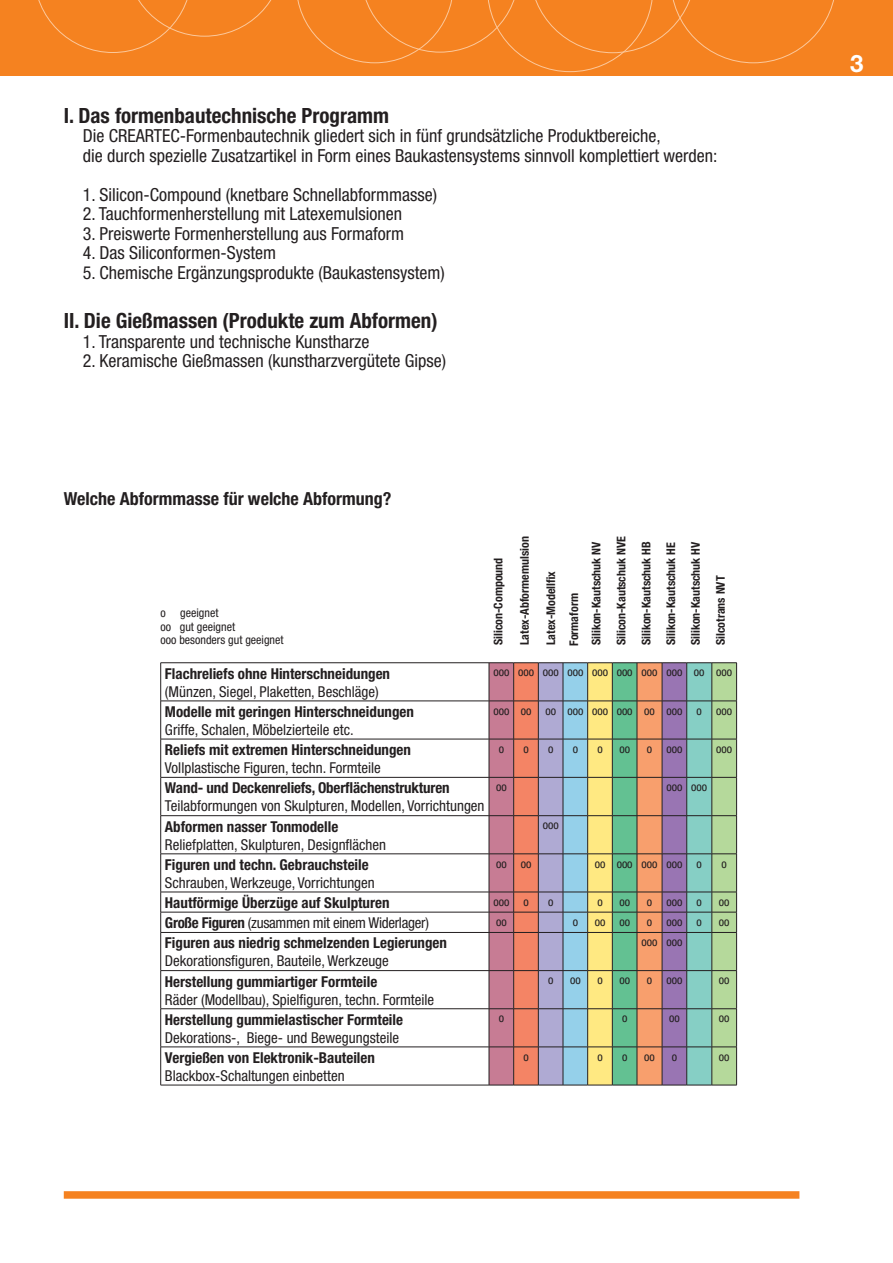
<style>
.page{position:relative;width:893px;height:1263px;background:#fff}
.page>*{position:absolute;margin:0;border:0;box-sizing:border-box;transform-origin:0 0}
.t1{font:700 24px "Helvetica Neue";color:#fff}
.t2{font:700 condensed 21px "Helvetica Neue";color:#231f20}
.t3{font:condensed 18px/19.5px "Helvetica Neue";color:#231f20}
.t4{font:700 condensed 18px "Helvetica Neue";color:#231f20}
.t5{font:700 condensed 15px "Helvetica Neue";color:#231f20}
.t6{font:condensed 15px "Helvetica Neue";color:#231f20}
.t7{font:condensed 15px "Helvetica Neue";letter-spacing:-.02em;color:#231f20}
.t8{font:condensed 12px/13.5px "Helvetica Neue";color:#231f20}
.t9{font:700 condensed 12px/24.8px "Helvetica Neue";color:#231f20}
.s1{font-weight:700}
</style>
<div class="page">
<div style="left:0;top:0;width:893px;height:76px;background:#f58220"></div>
<svg style="left:38px;top:0;width:234px;height:53px"></svg>
<svg style="left:297px;top:0;width:537px;height:72px"></svg>
<hr style="left:161px;top:662px;width:328px;height:1px;background:#231f20">
<hr style="left:160px;top:663px;width:1px;height:38px;background:#231f20">
<hr style="left:161px;top:701px;width:328px;height:1px;background:#231f20">
<hr style="left:160px;top:701px;width:1px;height:38px;background:#231f20">
<hr style="left:161px;top:739px;width:328px;height:1px;background:#231f20">
<hr style="left:160px;top:739px;width:1px;height:38px;background:#231f20">
<hr style="left:161px;top:777px;width:328px;height:1px;background:#231f20">
<hr style="left:160px;top:777px;width:1px;height:38px;background:#231f20">
<hr style="left:161px;top:815px;width:328px;height:1px;background:#231f20">
<hr style="left:160px;top:816px;width:1px;height:38px;background:#231f20">
<hr style="left:161px;top:853px;width:328px;height:1px;background:#231f20">
<hr style="left:160px;top:854px;width:1px;height:38px;background:#231f20">
<hr style="left:161px;top:892px;width:328px;height:1px;background:#231f20">
<hr style="left:161px;top:912px;width:328px;height:1px;background:#231f20">
<svg style="left:160px;top:892px;width:1px;height:40px"></svg>
<hr style="left:161px;top:932px;width:328px;height:1px;background:#231f20">
<hr style="left:160px;top:933px;width:1px;height:37px;background:#231f20">
<hr style="left:161px;top:970px;width:328px;height:1px;background:#231f20">
<hr style="left:160px;top:971px;width:1px;height:37px;background:#231f20">
<hr style="left:161px;top:1008px;width:328px;height:1px;background:#231f20">
<hr style="left:160px;top:1009px;width:1px;height:38px;background:#231f20">
<hr style="left:161px;top:1047px;width:328px;height:1px;background:#231f20">
<hr style="left:160px;top:1047px;width:1px;height:38px;background:#231f20">
<hr style="left:161px;top:1085px;width:328px;height:1px;background:#231f20">
<svg style="left:489px;top:662px;width:248px;height:424px;background:#ada698"></svg>
<div style="left:64px;top:1191px;width:735px;height:8px;background:#f58220"></div>
<p class="t2" style="left:64px;top:108px;width:327px">I. Das formenbautechnische Programm</p>
<p class="t3" style="left:83px;top:128px;width:636px">Die CREARTEC-Formenbautechnik gliedert sich in fünf grundsätzliche Produktbereiche,<br>die durch spezielle Zusatzartikel in Form eines Baukastensystems sinnvoll komplettiert werden:</p>
<p class="t3" style="left:83px;top:187px;width:356px">1. Silicon-Compound (knetbare Schnellabformmasse)</p>
<p class="t3" style="left:83px;top:206px;width:321px">2. Tauchformenherstellung mit Latexemulsionen</p>
<p class="t3" style="left:83px;top:226px;width:323px">3. Preiswerte Formenherstellung aus Formaform</p>
<p class="t3" style="left:83px;top:245px;width:195px">4. Das Siliconformen-System</p>
<p class="t3" style="left:83px;top:264px;width:363px">5. Chemische Ergänzungsprodukte (Baukastensystem)</p>
<p class="t2" style="left:64px;top:313px;width:375px">II. Die Gießmassen (Produkte zum Abformen)</p>
<p class="t3" style="left:83px;top:334px;width:288px">1. Transparente und technische Kunstharze</p>
<p class="t3" style="left:83px;top:353px;width:365px">2. Keramische Gießmassen (kunstharzvergütete Gipse)</p>
<p class="t4" style="left:64px;top:492px;width:329px">Welche Abformmasse für welche Abformung?</p>
<p class="t8" style="left:161px;top:607px;width:125px">o geeignet<br>oo gut geeignet<br>ooo besonders gut geeignet</p>
<p class="t9" style="left:486px;top:645px;width:110px;line-height:26.4px;rotate:-90deg">Silicon-Compound<br>Latex-Abformemulsion</p>
<p class="t9" style="left:564px;top:646px;width:106px;line-height:22px;rotate:-90deg">Formaform<br>Silikon-Kautschuk NV</p>
<p class="t9" style="left:610px;top:645px;width:111px;rotate:-90deg">Silicon-Kautschuk NVE<br>Silikon-Kautschuk HB<br>Silikon-Kautschuk HE<br>Silikon-Kautschuk HV</p>
<p class="t9" style="left:540px;top:645px;width:76px;rotate:-90deg">Latex-Modellfix</p>
<p class="t9" style="left:709px;top:645px;width:71px;rotate:-90deg">Silcotrans NVT</p>
<p class="t5" style="left:165px;top:668px;width:227px">Flachreliefs ohne Hinterschneidungen</p>
<p class="t6" style="left:165px;top:686px;width:215px">(Münzen, Siegel, Plaketten, Beschläge)</p>
<p class="t8" style="left:493px;top:667px;width:240px">ooo ooo ooo ooo ooo ooo ooo ooo oo ooo</p>
<p class="t5" style="left:165px;top:706px;width:250px">Modelle mit geringen Hinterschneidungen</p>
<p class="t6" style="left:165px;top:724px;width:190px">Griffe, Schalen, Möbelzierteile etc.</p>
<p class="t8" style="left:493px;top:705px;width:240px">ooo oo oo ooo ooo ooo oo ooo o ooo</p>
<p class="t5" style="left:165px;top:744px;width:248px">Reliefs mit extremen Hinterschneidungen</p>
<p class="t6" style="left:165px;top:762px;width:217px">Vollplastische Figuren, techn. Formteile</p>
<p class="t8" style="left:499px;top:743px;width:7px">o</p>
<p class="t8" style="left:523px;top:743px;width:7px">o</p>
<p class="t8" style="left:548px;top:743px;width:7px">o</p>
<p class="t8" style="left:573px;top:743px;width:7px">o</p>
<p class="t8" style="left:597px;top:743px;width:7px">o</p>
<p class="t8" style="left:619px;top:743px;width:12px">oo</p>
<p class="t8" style="left:647px;top:743px;width:37px">o ooo</p>
<p class="t8" style="left:716px;top:743px;width:17px">ooo</p>
<p class="t5" style="left:165px;top:782px;width:286px">Wand- und Deckenreliefs, Oberflächenstrukturen</p>
<p class="t6" style="left:165px;top:801px;width:321px">Teilabformungen von Skulpturen, Modellen, Vorrichtungen</p>
<p class="t8" style="left:496px;top:781px;width:12px">oo</p>
<p class="t8" style="left:666px;top:781px;width:42px">ooo ooo</p>
<p class="t5" style="left:165px;top:821px;width:175px">Abformen nasser Tonmodelle</p>
<p class="t6" style="left:165px;top:839px;width:223px">Reliefplatten, Skulpturen, Designflächen</p>
<p class="t8" style="left:543px;top:820px;width:17px">ooo</p>
<p class="t5" style="left:165px;top:859px;width:205px">Figuren und techn. Gebrauchsteile</p>
<p class="t6" style="left:165px;top:877px;width:211px">Schrauben, Werkzeuge, Vorrichtungen</p>
<p class="t8" style="left:496px;top:858px;width:37px">oo oo</p>
<p class="t8" style="left:595px;top:858px;width:109px">oo ooo ooo ooo o</p>
<p class="t8" style="left:721px;top:858px;width:7px">o</p>
<p class="t5" style="left:165px;top:897px;width:226px">Hautförmige Überzüge auf Skulpturen</p>
<p class="t8" style="left:493px;top:896px;width:37px">ooo o</p>
<p class="t8" style="left:548px;top:896px;width:7px">o</p>
<p class="t8" style="left:597px;top:896px;width:7px">o</p>
<p class="t8" style="left:619px;top:896px;width:12px">oo</p>
<p class="t8" style="left:647px;top:896px;width:57px">o ooo o</p>
<p class="t8" style="left:719px;top:896px;width:12px">oo</p>
<p class="t7" style="left:165px;top:917px;width:266px"><span class="s1">Große Figuren</span> (zusammen mit einem Widerlager)</p>
<p class="t8" style="left:496px;top:916px;width:12px">oo</p>
<p class="t8" style="left:573px;top:916px;width:7px">o</p>
<p class="t8" style="left:595px;top:916px;width:37px">oo oo</p>
<p class="t8" style="left:647px;top:916px;width:57px">o ooo o</p>
<p class="t8" style="left:719px;top:916px;width:12px">oo</p>
<p class="t5" style="left:165px;top:937px;width:284px">Figuren aus niedrig schmelzenden Legierungen</p>
<p class="t6" style="left:165px;top:955px;width:225px">Dekorationsfiguren, Bauteile, Werkzeuge</p>
<p class="t8" style="left:641px;top:936px;width:42px">ooo ooo</p>
<p class="t5" style="left:165px;top:976px;width:214px">Herstellung gummiartiger Formteile</p>
<p class="t6" style="left:165px;top:994px;width:271px">Räder (Modellbau), Spielfiguren, techn. Formteile</p>
<p class="t8" style="left:548px;top:974px;width:7px">o</p>
<p class="t8" style="left:570px;top:974px;width:12px">oo</p>
<p class="t8" style="left:597px;top:974px;width:7px">o</p>
<p class="t8" style="left:619px;top:974px;width:12px">oo</p>
<p class="t8" style="left:647px;top:974px;width:37px">o ooo</p>
<p class="t8" style="left:719px;top:974px;width:12px">oo</p>
<p class="t5" style="left:165px;top:1014px;width:240px">Herstellung gummielastischer Formteile</p>
<p class="t6" style="left:165px;top:1032px;width:236px">Dekorations-, Biege- und Bewegungsteile</p>
<p class="t8" style="left:499px;top:1013px;width:7px">o</p>
<p class="t8" style="left:622px;top:1013px;width:7px">o</p>
<p class="t8" style="left:669px;top:1013px;width:12px">oo</p>
<p class="t8" style="left:719px;top:1013px;width:12px">oo</p>
<p class="t5" style="left:165px;top:1052px;width:212px">Vergießen von Elektronik-Bauteilen</p>
<p class="t6" style="left:165px;top:1070px;width:181px">Blackbox-Schaltungen einbetten</p>
<p class="t8" style="left:523px;top:1051px;width:7px">o</p>
<p class="t8" style="left:597px;top:1051px;width:7px">o</p>
<p class="t8" style="left:622px;top:1051px;width:7px">o</p>
<p class="t8" style="left:644px;top:1051px;width:12px">oo</p>
<p class="t8" style="left:672px;top:1051px;width:7px">o</p>
<p class="t8" style="left:719px;top:1051px;width:12px">oo</p>
<h1 class="t1" style="left:850px;top:49px;width:15px">3</h1>
</div>
